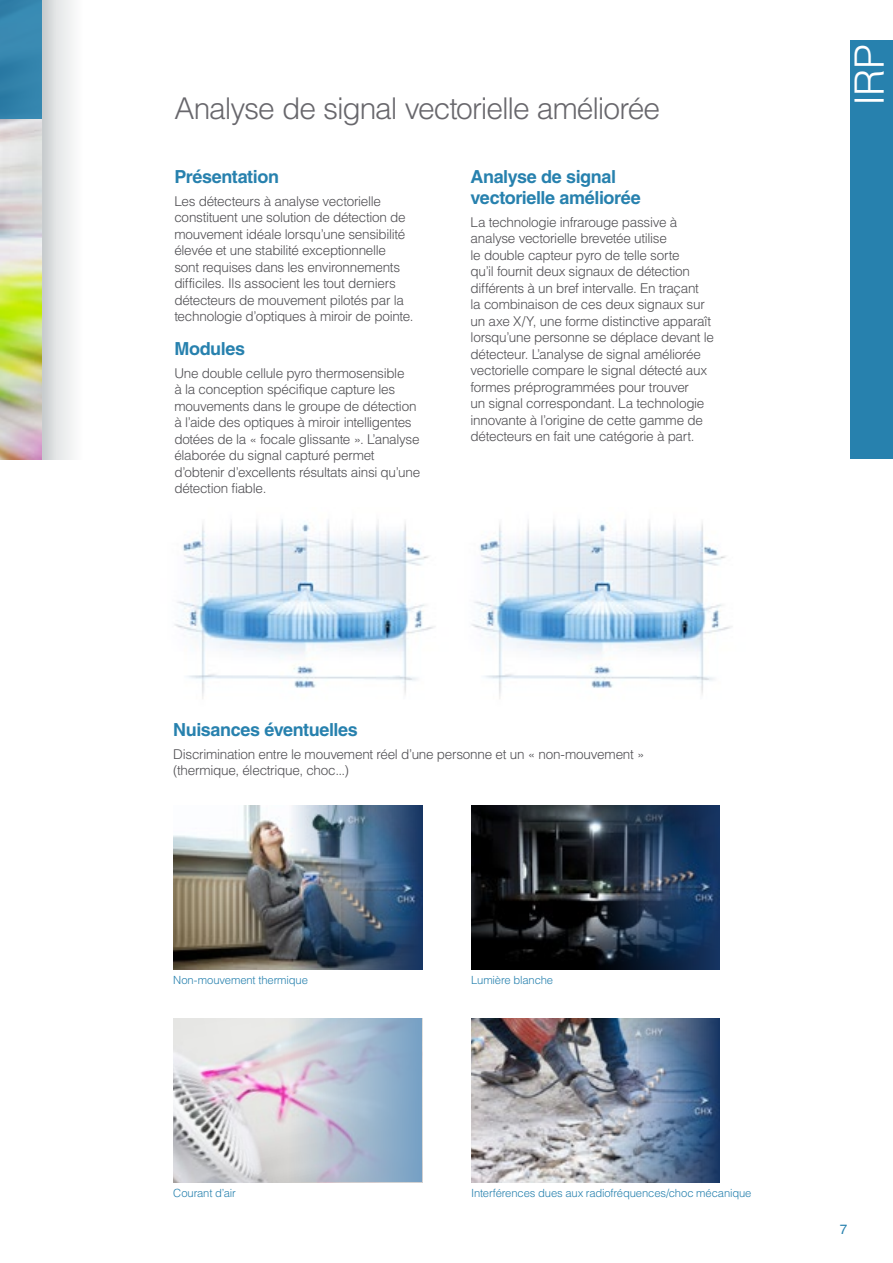
<style>
.page{position:relative;width:893px;height:1263px;background:#fff}
.page>*{position:absolute;margin:0;border:0;box-sizing:border-box;transform-origin:0 0}
.t1{font:300 40.5px "Helvetica LT Std";color:#fff}
.t2{font:300 30px "Helvetica LT Std";letter-spacing:-.035em;color:#68676c}
.t3{font:700 18px/21px "Helvetica LT Std";letter-spacing:-.02em;color:#2781ae}
.t4{font:300 13.5px/16.5px "Helvetica LT Std";letter-spacing:-.02em;color:#504f53}
.t5{font:13.5px "Helvetica LT Std";color:#2781ae}
.t6{font:300 11.25px "Helvetica LT Std";letter-spacing:-.01em;color:#2781ae}
</style>
<div class="page">
<img style="left:0;top:119px;width:43px;height:340px">
<img style="left:174px;top:519px;width:261px;height:180px">
<img style="left:471px;top:519px;width:261px;height:180px">
<img style="left:173px;top:806px;width:84px;height:163px">
<img style="left:257px;top:806px;width:165px;height:163px">
<img style="left:471px;top:806px;width:92px;height:163px">
<img style="left:563px;top:806px;width:157px;height:163px">
<img style="left:173px;top:1018px;width:82px;height:164px">
<svg style="left:255px;top:1018px;width:167px;height:164px;background:#b5c1d2"></svg>
<img style="left:471px;top:1018px;width:92px;height:164px">
<img style="left:563px;top:1018px;width:157px;height:164px">
<div style="left:850px;top:40px;width:43px;height:419px;background:#2781ae"></div>
<div style="left:0;top:0;width:43px;height:119px;background:#3485ae"></div>
<div style="left:60px;top:0;width:13px;height:459px;background:#eef0f0"></div>
<div style="left:43px;top:0;width:17px;height:459px;background:linear-gradient(to bottom,#d9dcdd,#d9dcdd)"></div>
<h2 class="t2" style="left:174px;top:90px;width:487px">Analyse de signal vectorielle améliorée</h2>
<h3 class="t3" style="left:174px;top:166px;width:106px">Présentation</h3>
<p class="t4" style="left:174px;top:193px;width:241px">Les détecteurs à analyse vectorielle constituent une solution de détection de mouvement idéale lorsqu’une sensibilité élevée et une stabilité exceptionnelle sont requises dans les environnements difficiles. Ils associent les tout derniers détecteurs de mouvement pilotés par la technologie d’optiques à miroir de pointe.</p>
<h3 class="t3" style="left:174px;top:338px;width:72px">Modules</h3>
<p class="t4" style="left:174px;top:365px;width:247px">Une double cellule pyro thermosensible<br>à la conception spécifique capture les mouvements dans le groupe de détection à l’aide des optiques à miroir intelligentes dotées de la « focale glissante ». L’analyse élaborée du signal capturé permet d’obtenir d’excellents résultats ainsi qu’une détection fiable.</p>
<h3 class="t3" style="left:471px;top:166px;width:172px">Analyse de signal vectorielle améliorée</h3>
<p class="t4" style="left:471px;top:214px;width:245px">La technologie infrarouge passive à analyse vectorielle brevetée utilise<br>le double capteur pyro de telle sorte<br>qu’il fournit deux signaux de détection différents à un bref intervalle. En traçant<br>la combinaison de ces deux signaux sur un axe X/Y, une forme distinctive apparaît lorsqu’une personne se déplace devant le détecteur. L’analyse de signal améliorée vectorielle compare le signal détecté aux formes préprogrammées pour trouver<br>un signal correspondant. La technologie innovante à l’origine de cette gamme de détecteurs en fait une catégorie à part.</p>
<h1 class="t1" style="left:844px;top:106px;width:62px;rotate:-90deg">IRP</h1>
<h3 class="t3" style="left:173px;top:719px;width:186px">Nuisances éventuelles</h3>
<p class="t4" style="left:173px;top:745px;width:473px">Discrimination entre le mouvement réel d’une personne et un « non-mouvement » (thermique, électrique, choc...)</p>
<p class="t6" style="left:173px;top:973px;width:136px">Non-mouvement thermique</p>
<p class="t6" style="left:471px;top:973px;width:84px">Lumière blanche</p>
<p class="t6" style="left:173px;top:1186px;width:64px">Courant d’air</p>
<p class="t6" style="left:471px;top:1186px;width:282px">Interférences dues aux radiofréquences/choc mécanique</p>
<p class="t5" style="left:840px;top:1222px;width:9px">7</p>
</div>
